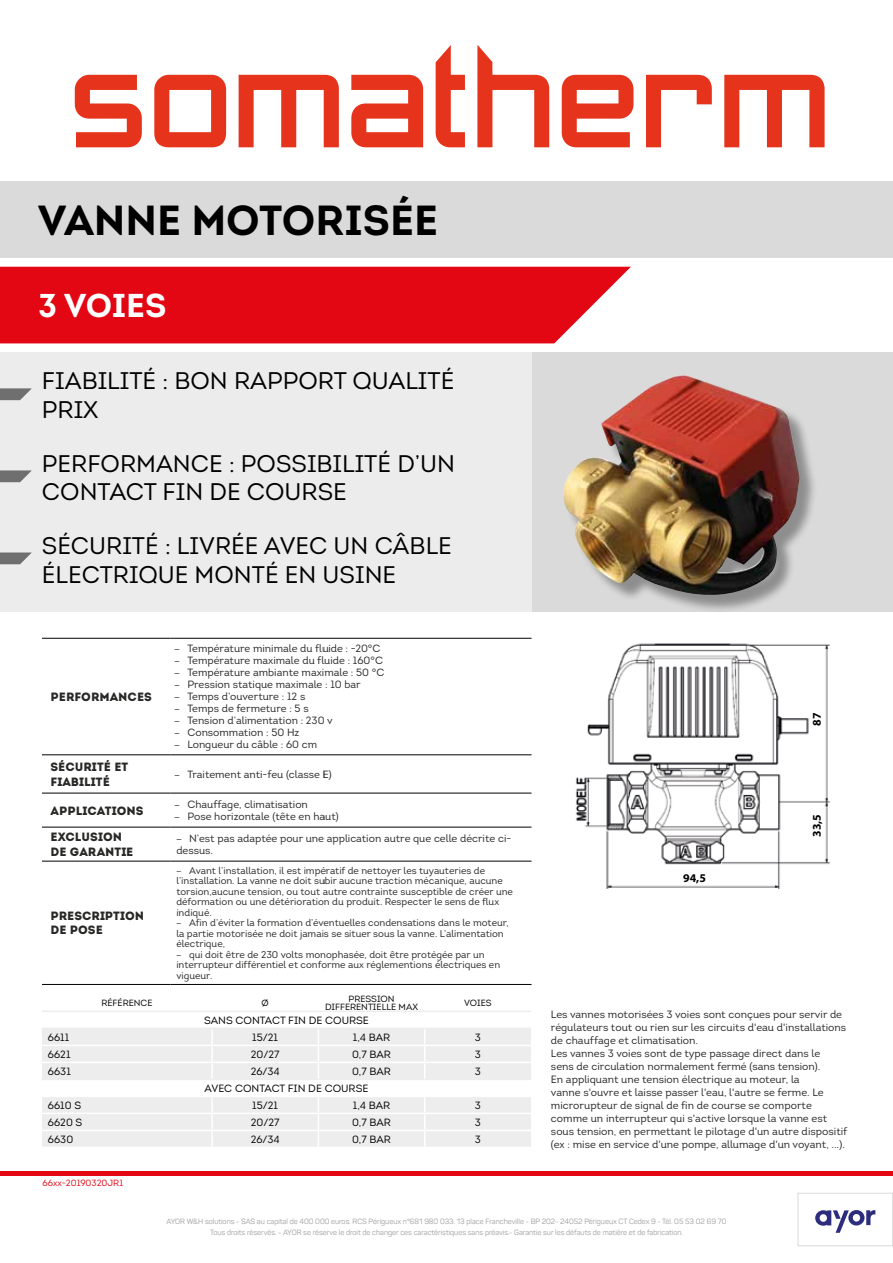
<style>
.page{position:relative;width:893px;height:1263px;background:#fff}
.page>*{position:absolute;margin:0;border:0;box-sizing:border-box;transform-origin:0 0}
.t1{font:700 42px "Intro";color:#000}
.t2{font:700 33px "Intro";letter-spacing:-.005em;color:#fff}
.t3{font:24px/28.8px "Intro";color:#000}
.t4{font:12px/14.4px "Intro";color:#282827}
.t5{font:700 11.85px "Myriad Pro";color:#000}
.t6{font:10.5px/13px "Intro";color:#282827}
.t7{font:10.5px "Intro";color:#000}
.t8{font:9.75px/10.5px "Intro";color:#282827}
.t9{font:9px/7.5px "Intro";color:#000;text-align:center}
.t10{font:9px "Intro";color:#e30613}
.t11{font:7.5px/10.5px "Panton";color:#9d9d9c;text-align:center}
.s1{font-family:"Myriad Pro"}
</style>
<div class="page">
<svg style="left:75px;top:75px;width:67px;height:72px"></svg>
<svg style="left:154px;top:75px;width:72px;height:72px"></svg>
<svg style="left:239px;top:75px;width:100px;height:72px"></svg>
<svg style="left:351px;top:75px;width:72px;height:72px"></svg>
<svg style="left:436px;top:45px;width:29px;height:102px"></svg>
<svg style="left:477px;top:45px;width:72px;height:102px"></svg>
<svg style="left:562px;top:75px;width:71px;height:72px"></svg>
<svg style="left:646px;top:75px;width:66px;height:72px"></svg>
<svg style="left:724px;top:75px;width:101px;height:72px"></svg>
<div style="left:0;top:181px;width:893px;height:76px;background:#dadada"></div>
<div style="left:0;top:267px;width:631px;height:76px;background:#e30613"></div>
<div style="left:0;top:352px;width:893px;height:259px;background:#dadada"></div>
<div style="left:0;top:352px;width:531px;height:259px;background:#ececec"></div>
<hr style="left:0;top:1172px;width:893px;height:4px;background:#e30613">
<div style="left:798px;top:1193px;width:95px;height:53px;background:#fff;border:1px solid #dadada"></div>
<svg style="left:815px;top:1210px;width:60px;height:23px"></svg>
<hr style="left:42px;top:638px;width:128px;height:1px;background:#000">
<hr style="left:170px;top:638px;width:361px;height:1px;background:#000">
<hr style="left:42px;top:754px;width:128px;height:1px;background:#000">
<hr style="left:170px;top:754px;width:361px;height:1px;background:#000">
<hr style="left:42px;top:793px;width:128px;height:1px;background:#000">
<hr style="left:170px;top:793px;width:361px;height:1px;background:#000">
<hr style="left:42px;top:827px;width:128px;height:1px;background:#000">
<hr style="left:170px;top:827px;width:361px;height:1px;background:#000">
<hr style="left:42px;top:861px;width:128px;height:1px;background:#000">
<hr style="left:170px;top:861px;width:361px;height:1px;background:#000">
<hr style="left:42px;top:984px;width:128px;height:1px;background:#000">
<hr style="left:170px;top:984px;width:361px;height:1px;background:#000">
<svg style="left:0;top:388px;width:32px;height:12px"></svg>
<svg style="left:0;top:470px;width:32px;height:12px"></svg>
<svg style="left:0;top:552px;width:32px;height:12px"></svg>
<div style="left:566px;top:378px;width:252px;height:235px;background:#000;opacity:.35"></div>
<img style="left:563px;top:375px;width:237px;height:221px">
<svg style="left:42px;top:1029px;width:489px;height:118px"></svg>
<hr style="left:42px;top:1079px;width:170px;height:1px;background:#ededed">
<hr style="left:212px;top:1079px;width:106px;height:1px;background:#ededed">
<hr style="left:318px;top:1079px;width:107px;height:1px;background:#ededed">
<hr style="left:425px;top:1079px;width:106px;height:1px;background:#ededed">
<hr style="left:42px;top:1010px;width:170px;height:2px;background:#ededed">
<hr style="left:212px;top:1010px;width:106px;height:2px;background:#ededed">
<hr style="left:318px;top:1010px;width:107px;height:2px;background:#ededed">
<hr style="left:425px;top:1010px;width:106px;height:2px;background:#ededed">
<hr style="left:42px;top:1027px;width:170px;height:2px;background:#ededed">
<hr style="left:212px;top:1027px;width:106px;height:2px;background:#ededed">
<hr style="left:318px;top:1027px;width:107px;height:2px;background:#ededed">
<hr style="left:425px;top:1027px;width:106px;height:2px;background:#ededed">
<img style="left:576px;top:643px;width:254px;height:245px">
<h1 class="t1" style="left:38px;top:193px;width:401px">VANNE MOTORISÉE</h1>
<h2 class="t2" style="left:38px;top:285px;width:130px">3 VOIES</h2>
<h3 class="t3" style="left:42px;top:367px;width:414px">FIABILITÉ : BON RAPPORT QUALITÉ<br>PRIX</h3>
<h3 class="t3" style="left:42px;top:449px;width:415px">PERFORMANCE : POSSIBILITÉ D’UN<br>CONTACT FIN DE COURSE</h3>
<h3 class="t3" style="left:42px;top:531px;width:411px">SÉCURITÉ : LIVRÉE AVEC UN CÂBLE<br>ÉLECTRIQUE MONTÉ EN USINE</h3>
<p class="t4" style="left:50px;top:690px;width:103px">PERFORMANCES</p>
<p class="t6" style="left:175px;top:642px;width:207px"><span class="s1">–</span> Température minimale du fluide : -20°C</p>
<p class="t6" style="left:175px;top:654px;width:210px"><span class="s1">–</span> Température maximale du fluide : 160°C</p>
<p class="t6" style="left:175px;top:666px;width:211px"><span class="s1">–</span> Température ambiante maximale : 50 °C</p>
<p class="t6" style="left:175px;top:678px;width:188px"><span class="s1">–</span> Pression statique maximale : 10 bar</p>
<p class="t6" style="left:175px;top:690px;width:132px"><span class="s1">–</span> Temps d’ouverture : 12 s</p>
<p class="t6" style="left:175px;top:702px;width:136px"><span class="s1">–</span> Temps de fermeture : 5 s</p>
<p class="t6" style="left:175px;top:714px;width:159px"><span class="s1">–</span> Tension d’alimentation : 230 v</p>
<p class="t6" style="left:175px;top:726px;width:126px"><span class="s1">–</span> Consommation : 50 Hz</p>
<p class="t6" style="left:175px;top:738px;width:144px"><span class="s1">–</span> Longueur du câble : 60 cm</p>
<p class="t4" style="left:50px;top:760px;width:79px">SÉCURITÉ ET<br>FIABILITÉ</p>
<p class="t6" style="left:175px;top:768px;width:159px"><span class="s1">–</span> Traitement anti-feu (classe E)</p>
<p class="t4" style="left:50px;top:803px;width:95px">APPLICATIONS</p>
<p class="t6" style="left:175px;top:798px;width:135px"><span class="s1">–</span> Chauffage, climatisation</p>
<p class="t6" style="left:175px;top:810px;width:166px"><span class="s1">–</span> Pose horizontale (tête en haut)</p>
<p class="t4" style="left:50px;top:830px;width:85px">EXCLUSION<br>DE GARANTIE</p>
<p class="t6" style="left:176px;top:832px;width:336px;line-height:12px"><span class="s1">–</span> N’est pas adaptée pour une application autre que celle décrite ci&shy;dessus.</p>
<p class="t5" style="left:427px;top:830px;width:24px">94,5</p>
<p class="t4" style="left:50px;top:909px;width:95px">PRESCRIPTION<br>DE POSE</p>
<p class="t8" style="left:176px;top:865px;width:338px"><span class="s1">–</span> Avant l’installation, il est impératif de nettoyer les tuyauteries de l’installation. La vanne ne doit subir aucune traction mécanique, aucune torsion,aucune tension, ou tout autre contrainte susceptible de créer une déformation ou une détérioration du produit. Respecter le sens de flux indiqué.</p>
<p class="t8" style="left:176px;top:918px;width:334px"><span class="s1">–</span> Afin d’éviter la formation d’éventuelles condensations dans le moteur, la partie motorisée ne doit jamais se situer sous la vanne. L’alimentation électrique,</p>
<p class="t8" style="left:176px;top:949px;width:325px"><span class="s1">–</span> qui doit être de 230 volts monophasée, doit être protégée par un interrupteur différentiel et conforme aux réglementions électriques en vigueur.</p>
<p class="t9" style="left:101px;top:999px;width:53px">RÉFÉRENCE</p>
<p class="t9" style="left:262px;top:999px;width:9px">Ø</p>
<p class="t9" style="left:325px;top:995px;width:94px">PRESSION<br>DIFFERENTIELLE MAX</p>
<p class="t9" style="left:464px;top:999px;width:29px">VOIES</p>
<p class="t7" style="left:204px;top:1014px;width:166px">SANS CONTACT FIN DE COURSE</p>
<p class="t7" style="left:48px;top:1031px;width:23px">6611</p>
<p class="t7" style="left:252px;top:1031px;width:27px">15/21</p>
<p class="t7" style="left:353px;top:1031px;width:39px">1,4 BAR</p>
<p class="t7" style="left:475px;top:1031px;width:8px">3</p>
<p class="t7" style="left:48px;top:1048px;width:24px">6621</p>
<p class="t7" style="left:251px;top:1048px;width:30px">20/27</p>
<p class="t7" style="left:352px;top:1048px;width:40px">0,7 BAR</p>
<p class="t7" style="left:475px;top:1048px;width:8px">3</p>
<p class="t7" style="left:48px;top:1065px;width:24px">6631</p>
<p class="t7" style="left:251px;top:1065px;width:31px">26/34</p>
<p class="t7" style="left:352px;top:1065px;width:40px">0,7 BAR</p>
<p class="t7" style="left:475px;top:1065px;width:8px">3</p>
<p class="t7" style="left:205px;top:1082px;width:165px">AVEC CONTACT FIN DE COURSE</p>
<p class="t7" style="left:48px;top:1099px;width:35px">6610 S</p>
<p class="t7" style="left:252px;top:1099px;width:27px">15/21</p>
<p class="t7" style="left:353px;top:1099px;width:39px">1,4 BAR</p>
<p class="t7" style="left:475px;top:1099px;width:8px">3</p>
<p class="t7" style="left:48px;top:1116px;width:36px">6620 S</p>
<p class="t7" style="left:251px;top:1116px;width:30px">20/27</p>
<p class="t7" style="left:352px;top:1116px;width:40px">0,7 BAR</p>
<p class="t7" style="left:475px;top:1116px;width:8px">3</p>
<p class="t7" style="left:48px;top:1133px;width:27px">6630</p>
<p class="t7" style="left:251px;top:1133px;width:31px">26/34</p>
<p class="t7" style="left:352px;top:1133px;width:40px">0,7 BAR</p>
<p class="t7" style="left:475px;top:1133px;width:8px">3</p>
<p class="t10" style="left:43px;top:1177px;width:82px">66xx-20190320JR1</p>
<p class="t5" style="left:809px;top:726px;width:15px;rotate:-90deg">87</p>
<p class="t5" style="left:683px;top:870px;width:24px">94,5</p>
<p class="t5" style="left:809px;top:837px;width:24px;rotate:-90deg">33,5</p>
<p class="t6" style="left:551px;top:1008px;width:298px">Les vannes motorisées 3 voies sont conçues pour servir de régulateurs tout ou rien sur les circuits d'eau d'installations de chauffage et climatisation.<br>Les vannes 3 voies sont de type passage direct dans le<br>sens de circulation normalement fermé (sans tension).<br>En appliquant une tension électrique au moteur, la<br>vanne s'ouvre et laisse passer l'eau, l'autre se ferme. Le microrupteur de signal de fin de course se comporte comme un interrupteur qui s'active lorsque la vanne est sous tension, en permettant le pilotage d'un autre dispositif (ex : mise en service d'une pompe, allumage d'un voyant, ...).</p>
<p class="t11" style="left:167px;top:1216px;width:561px">AYOR W&amp;H solutions - SAS au capital de 400 000 euros. RCS Périgueux n°681 980 033. 13 place Francheville - BP 202- 24052 Périgueux CT Cedex 9 - Tél. 05 53 02 69 70<br>Tous droits réservés. - AYOR se réserve le droit de changer ces caractéristiques sans préavis.- Garantie sur les défauts de matière et de fabrication.</p>
</div>
